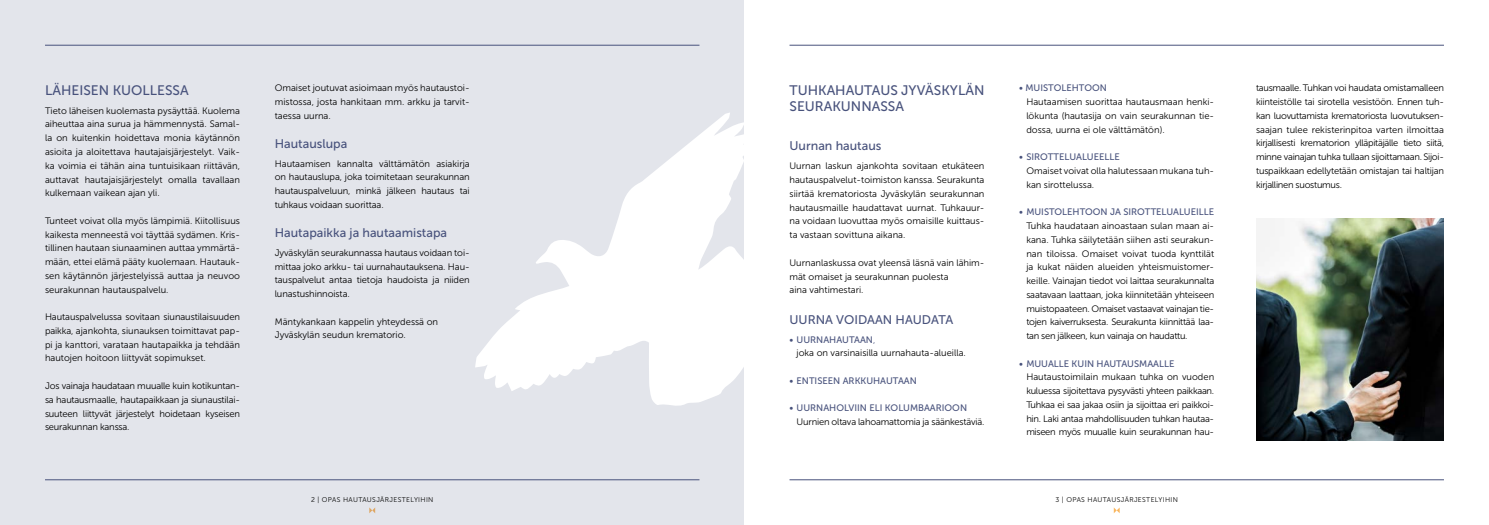
<style>
.page{position:relative;width:1489px;height:525px;background:#fff}
.page>*{position:absolute;margin:0;border:0;box-sizing:border-box;transform-origin:0 0}
.Iso_otsake{font:13.75px/16.5px "Museo Sans 500";color:#48527c}
.Alaotsake{font:12.5px "Museo Sans 500";color:#48527c}
.Iso_otsake-2{font:12.5px "Museo Sans 500";color:#48527c}
.Leipis{font:9.38px/13.8px "Museo Sans 300";color:#000;text-align:justify}
.Leipis-2{font:9.38px "Museo Sans 500";color:#48527c}
.Leipis-3{font:9.38px "Museo Sans 300";letter-spacing:-.02em;color:#000}
.sivunumero{font:6.88px "Museo Sans 300";letter-spacing:.05em;color:#000}
.s1{font-family:"Museo Sans 300"}
</style>
<div class="page">
<svg style="left:1113px;top:507px;width:6px;height:6px"></svg>
<div style="left:0;top:0;width:743px;height:524px;background:#e3e5eb"></div>
<hr style="left:45px;top:45px;width:654px;height:1px;background:#48527c">
<hr style="left:45px;top:479px;width:654px;height:1px;background:#48527c">
<hr style="left:789px;top:45px;width:654px;height:1px;background:#48527c">
<hr style="left:789px;top:479px;width:654px;height:1px;background:#48527c">
<img style="left:1256px;top:218px;width:187px;height:222px">
<svg style="left:475px;top:112px;width:269px;height:296px"></svg>
<p class="Iso_otsake" style="left:45px;top:82px;width:145px">LÄHEISEN KUOLLESSA</p>
<p class="Leipis" style="left:45px;top:104px;width:196px">Tieto läheisen kuolemasta pysäyttää. Kuolema aiheuttaa aina surua ja hämmennystä. Samal&shy;la on kuitenkin hoidettava monia käytännön asioita ja aloitettava hautajaisjärjestelyt. Vaik&shy;ka voimia ei tähän aina tuntuisikaan riittävän, auttavat hautajaisjärjestelyt omalla tavallaan kulkemaan vaikean ajan yli.</p>
<p class="Leipis" style="left:45px;top:214px;width:196px">Tunteet voivat olla myös lämpimiä. Kiitollisuus kaikesta menneestä voi täyttää sydämen. Kris&shy;tillinen hautaan siunaaminen auttaa ymmärtä&shy;mään, ettei elämä pääty kuolemaan. Hautauk&shy;sen käytännön järjestelyissä auttaa ja neuvoo seurakunnan hautauspalvelu.</p>
<p class="Leipis" style="left:45px;top:310px;width:196px">Hautauspalvelussa sovitaan siunaustilaisuuden paikka, ajankohta, siunauksen toimittavat pap&shy;pi ja kanttori, varataan hautapaikka ja tehdään hautojen hoitoon liittyvät sopimukset.</p>
<p class="Leipis" style="left:45px;top:379px;width:196px">Jos vainaja haudataan muualle kuin kotikuntan&shy;sa hautausmaalle, hautapaikkaan ja siunaustilai&shy;suuteen liittyvät järjestelyt hoidetaan kyseisen seurakunnan kanssa.</p>
<p class="Leipis" style="left:275px;top:81px;width:196px">Omaiset joutuvat asioimaan myös hautaustoi&shy;mistossa, josta hankitaan mm. arkku ja tarvit&shy;taessa uurna.</p>
<p class="Alaotsake" style="left:275px;top:136px;width:74px">Hautauslupa</p>
<p class="Leipis" style="left:275px;top:157px;width:196px">Hautaamisen kannalta välttämätön asiakirja on hautauslupa, joka toimitetaan seurakunnan hautauspalveluun, minkä jälkeen hautaus tai tuhkaus voidaan suorittaa.</p>
<p class="Alaotsake" style="left:275px;top:225px;width:174px">Hautapaikka ja hautaamistapa</p>
<p class="Leipis" style="left:275px;top:246px;width:196px">Jyväskylän seurakunnassa hautaus voidaan toi&shy;mittaa joko arkku- tai uurnahautauksena. Hau&shy;tauspalvelut antaa tietoja haudoista ja niiden lunastushinnoista.</p>
<p class="Leipis" style="left:275px;top:314px;width:165px">Mäntykankaan kappelin yhteydessä on</p>
<p class="Leipis" style="left:275px;top:328px;width:133px">Jyväskylän seudun krematorio.</p>
<p class="sivunumero" style="left:311px;top:495px;width:124px">2 | OPAS HAUTAUSJÄRJESTELYIHIN</p>
<p class="Iso_otsake" style="left:789px;top:82px;width:196px">TUHKAHAUTAUS JYVÄSKYLÄN<br>SEURAKUNNASSA</p>
<p class="Alaotsake" style="left:789px;top:139px;width:93px">Uurnan hautaus</p>
<p class="Leipis" style="left:789px;top:159px;width:196px">Uurnan laskun ajankohta sovitaan etukäteen hautauspalvelut-toimiston kanssa. Seurakunta siirtää krematoriosta Jyväskylän seurakunnan hautausmaille haudattavat uurnat. Tuhkauur&shy;na voidaan luovuttaa myös omaisille kuittaus&shy;ta vastaan sovittuna aikana.</p>
<p class="Leipis" style="left:789px;top:255px;width:196px">Uurnanlaskussa ovat yleensä läsnä vain lähim&shy;mät omaiset ja seurakunnan puolesta</p>
<p class="Leipis" style="left:789px;top:283px;width:76px">aina vahtimestari.</p>
<p class="Iso_otsake-2" style="left:789px;top:312px;width:165px">UURNA VOIDAAN HAUDATA</p>
<p class="Leipis-2" style="left:789px;top:334px;width:87px">• UURNAHAUTAAN<span class="s1">,</span></p>
<p class="Leipis" style="left:796px;top:346px;width:171px">joka on varsinaisilla uurnahauta-alueilla.</p>
<p class="Leipis-2" style="left:789px;top:375px;width:129px">• ENTISEEN ARKKUHAUTAAN</p>
<p class="Leipis-2" style="left:789px;top:403px;width:179px">• UURNAHOLVIIN ELI KOLUMBAARIOON</p>
<p class="Leipis-3" style="left:796px;top:416px;width:189px">Uurnien oltava lahoamattomia ja säänkestäviä.</p>
<p class="Leipis-2" style="left:1019px;top:83px;width:89px">• MUISTOLEHTOON</p>
<p class="Leipis" style="left:1026px;top:95px;width:189px">Hautaamisen suorittaa hautausmaan henki&shy;lökunta (hautasija on vain seurakunnan tie&shy;dossa, uurna ei ole välttämätön).</p>
<p class="Leipis-2" style="left:1019px;top:152px;width:102px">• SIROTTELUALUEELLE</p>
<p class="Leipis" style="left:1026px;top:164px;width:189px">Omaiset voivat olla halutessaan mukana tuh&shy;kan sirottelussa.</p>
<p class="Leipis-2" style="left:1019px;top:207px;width:196px">• MUISTOLEHTOON JA SIROTTELUALUEILLE</p>
<p class="Leipis" style="left:1026px;top:219px;width:189px">Tuhka haudataan ainoastaan sulan maan ai&shy;kana. Tuhka säilytetään siihen asti seurakun&shy;nan tiloissa. Omaiset voivat tuoda kynttilät ja kukat näiden alueiden yhteismuistomer&shy;keille. Vainajan tiedot voi laittaa seurakunnalta saatavaan laattaan, joka kiinnitetään yhteiseen muistopaateen. Omaiset vastaavat vainajan tie&shy;tojen kaiverruksesta. Seurakunta kiinnittää laa&shy;tan sen jälkeen, kun vainaja on haudattu.</p>
<p class="Leipis-2" style="left:1019px;top:358px;width:157px">• MUUALLE KUIN HAUTAUSMAALLE</p>
<p class="Leipis" style="left:1026px;top:370px;width:189px">Hautaustoimilain mukaan tuhka on vuoden kuluessa sijoitettava pysyvästi yhteen paikkaan.<br>Tuhkaa ei saa jakaa osiin ja sijoittaa eri paikkoi&shy;hin. Laki antaa mahdollisuuden tuhkan hautaa&shy;miseen myös muualle kuin seurakunnan hau-</p>
<p class="sivunumero" style="left:1055px;top:495px;width:124px">3 | OPAS HAUTAUSJÄRJESTELYIHIN</p>
<p class="Leipis" style="left:1255px;top:81px;width:189px">tausmaalle. Tuhkan voi haudata omistamalleen kiinteistölle tai sirotella vesistöön. Ennen tuh&shy;kan luovuttamista krematoriosta luovutuksen&shy;saajan tulee rekisterinpitoa varten ilmoittaa kirjallisesti krematorion ylläpitäjälle tieto siitä, minne vainajan tuhka tullaan sijoittamaan. Sijoi&shy;tuspaikkaan edellytetään omistajan tai haltijan kirjallinen suostumus.</p>
</div>
